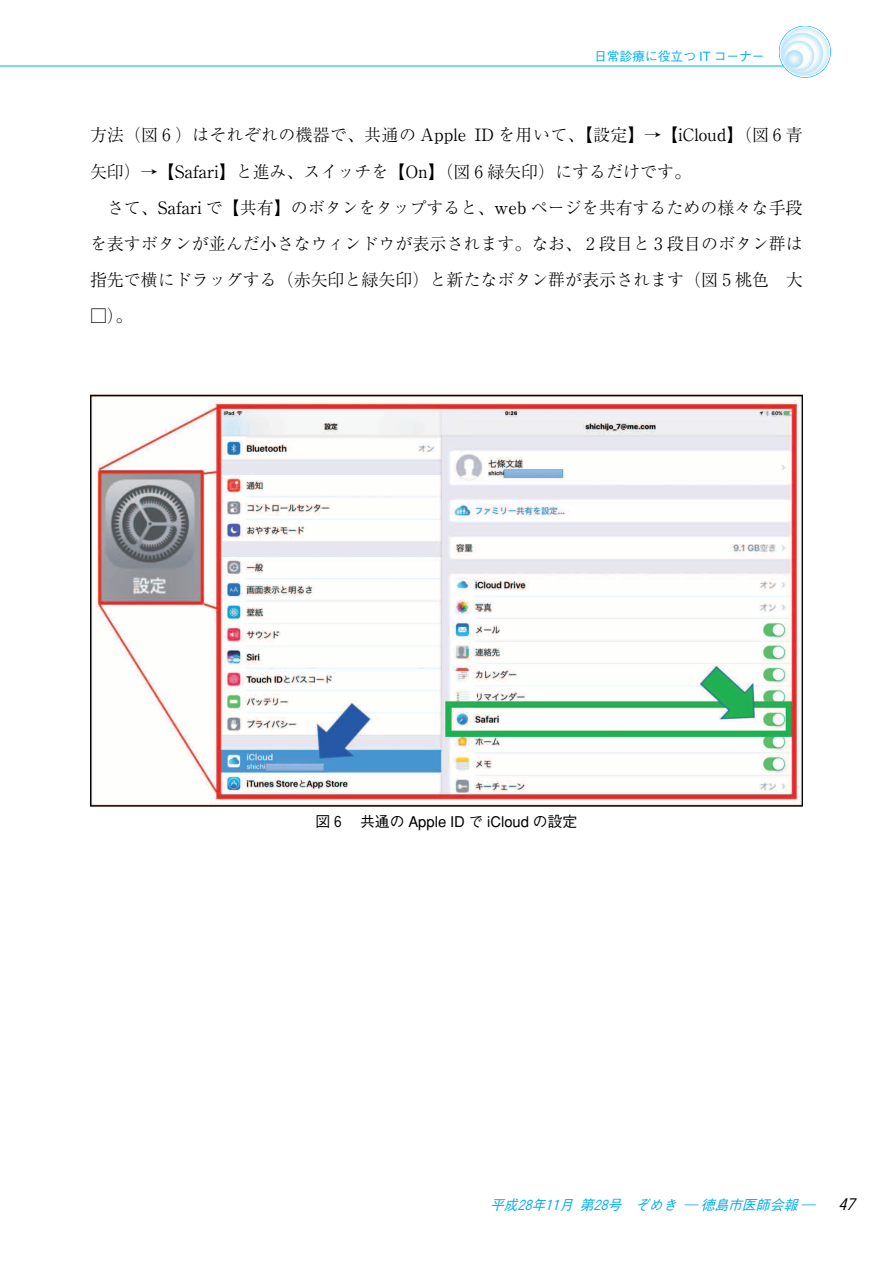
<style>
.page{position:relative;width:893px;height:1263px;background:#fff}
.page>*{position:absolute;margin:0;border:0;box-sizing:border-box;transform-origin:0 0}
.t1{font:300 16.95px "Ryumin";color:#000}
.t2{font:500 14.85px "Gothic BBB";color:#000}
.t3{font:italic 500 13.8px "Gothic BBB";color:#00aeef}
.t4{font:500 12.75px "Gothic BBB";color:#00aeef}
.s1{font-weight:400}
.s2{font-size:15.9px;color:#000}
</style>
<div class="page">
<img style="left:90px;top:395px;width:712px;height:412px">
<hr style="left:0;top:66px;width:803px;height:1px;background:#00aeef">
<svg style="left:779px;top:26px;width:51px;height:52px"></svg>
<p class="t4" style="left:594px;top:51px;width:172px">日常診療に役立つ IT コーナー</p>
<p class="t1" style="left:90px;top:129px;width:714px">方法（図６）はそれぞれの機器で、共通の <span class="s1">Apple ID</span> を用いて、【設定】→【<span class="s1">iCloud</span>】（図６青</p>
<p class="t1" style="left:90px;top:165px;width:602px">矢印）→【<span class="s1">Safari</span>】と進み、スイッチを【<span class="s1">On</span>】（図６緑矢印）にするだけです。</p>
<p class="t1" style="left:107px;top:201px;width:697px">さて、<span class="s1">Safari</span> で【共有】のボタンをタップすると、<span class="s1">web</span> ページを共有するための様々な手段</p>
<p class="t1" style="left:90px;top:237px;width:714px">を表すボタンが並んだ小さなウィンドウが表示されます。なお、２段目と３段目のボタン群は</p>
<p class="t1" style="left:90px;top:274px;width:714px">指先で横にドラッグする（赤矢印と緑矢印）と新たなボタン群が表示されます（図５桃色 大</p>
<p class="t1" style="left:90px;top:310px;width:44px">□）。</p>
<p class="t2" style="left:315px;top:815px;width:263px">図６ 共通の Apple ID で iCloud の設定</p>
<p class="t3" style="left:490px;top:1200px;width:374px">平成２８年１１月第２８号 ぞめき ― 徳島市医師会報 ― <span class="s2">４７</span></p>
</div>
